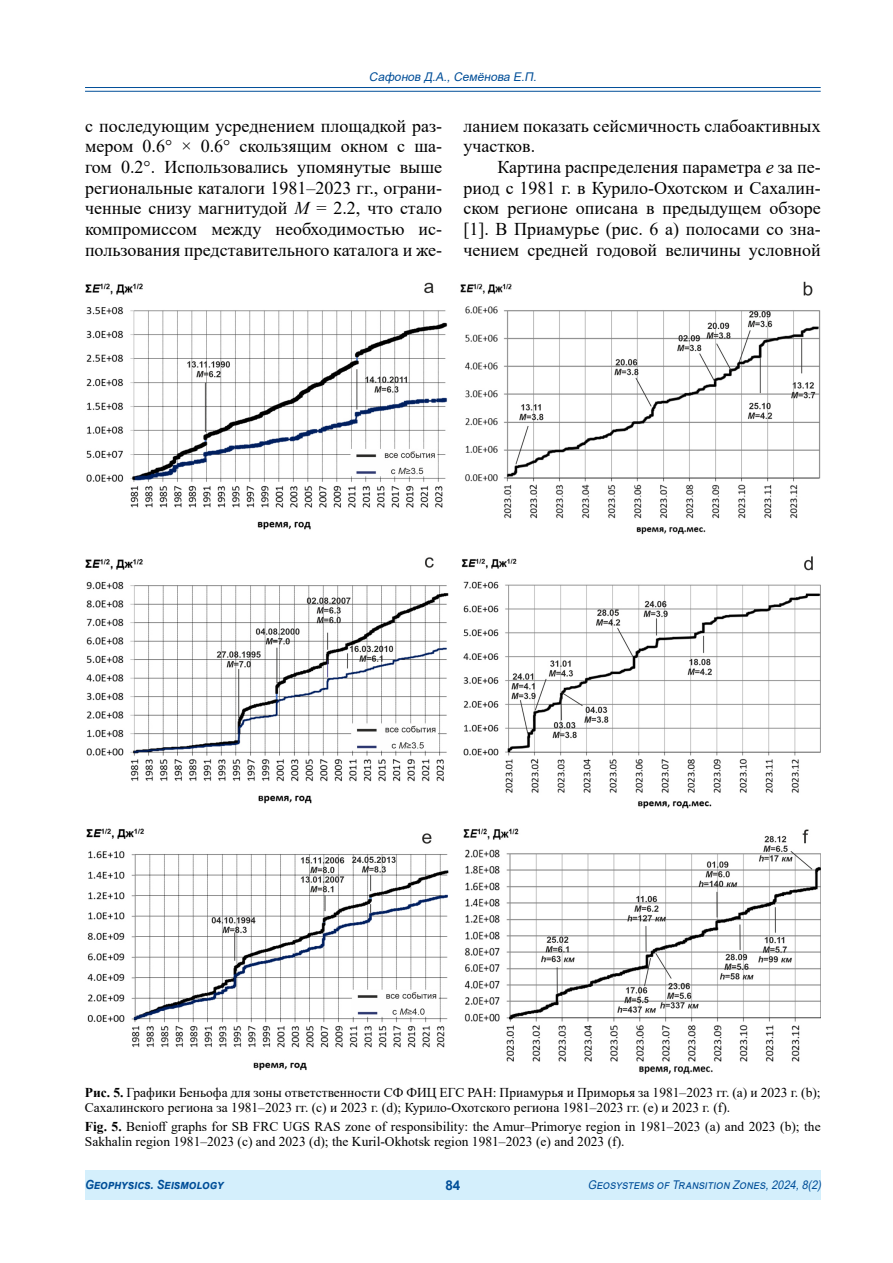
<style>
.page{position:relative;width:893px;height:1263px;background:#fff}
.page>*{position:absolute;margin:0;border:0;box-sizing:border-box;transform-origin:0 0}
.t1{font:18px/20.7px "Times New Roman";color:#000;text-align:justify}
.t2{font:13.5px/15px "Times New Roman";color:#000}
.t3{font:700 13.5px "Arial";color:#004e98}
.t4{font:italic 700 12.6px "Arial";letter-spacing:-.005em;color:#004e98;scale:.9 1}
.t5{font:italic 12px "Arial";color:#004e98;scale:.9 1}
.t6{font:italic 12px "Arial";color:#004e98}
.s1{font-style:italic}
.s2{font-weight:700}
</style>
<div class="page">
<div style="left:85px;top:1170px;width:736px;height:30px;background:#d4effc"></div>
<hr style="left:85px;top:87px;width:736px;height:1px;background:#004e98">
<hr style="left:85px;top:91px;width:736px;height:1px;background:#004e98">
<img style="left:85px;top:281px;width:736px;height:254px">
<img style="left:85px;top:556px;width:736px;height:253px">
<img style="left:86px;top:828px;width:735px;height:246px">
<p class="t6" style="left:369px;top:69px;width:172px">Сафонов Д.А.,Семёнова Е.П.</p>
<p class="t1" style="left:85px;top:115px;width:359px">с последующим усреднением площадкой раз&shy;мером 0.6° × 0.6° скользящим окном с ша&shy;гом 0.2°. Использовались упомянутые выше региональные каталоги 1981–2023 гг., ограни&shy;ченные снизу магнитудой <span class="s1">М</span> = 2.2, что стало компромиссом между необходимостью ис&shy;пользования представительного каталога и же-</p>
<p class="t1" style="left:463px;top:115px;width:359px">ланием показать сейсмичность слабоактивных участков.</p>
<p class="t1" style="left:463px;top:156px;width:359px;text-indent:34px">Картина распределения параметра <span class="s1">e</span> за пе&shy;риод с 1981 г. в Курило-Охотском и Сахалин&shy;ском регионе описана в предыдущем обзоре [1]. В Приамурье (рис. 6 a) полосами со зна&shy;чением средней годовой величины условной</p>
<p class="t2" style="left:85px;top:1084px;width:737px"><span class="s2">Рис. 5.</span> Графики Беньофа для зоны ответственности СФ ФИЦ ЕГС РАН: Приамурья и Приморья за 1981–2023 гг. (a) и 2023 г. (b);<br>Сахалинского региона за 1981–2023 гг. (c) и 2023 г. (d); Курило-Охотского региона 1981–2023 гг. (e) и 2023 г. (f).</p>
<p class="t2" style="left:85px;top:1119px;width:737px"><span class="s2">Fig. 5.</span> Benioff graphs for SB FRC UGS RAS zone of responsibility: the Amur–Primorye region in 1981–2023 (a) and 2023 (b); the<br>Sakhalin region 1981–2023 (c) and 2023 (d); the Kuril-Okhotsk region 1981–2023 (e) and 2023 (f).</p>
<p class="t4" style="left:85px;top:1176px;width:156px">GEOPHYSICS. SEISMOLOGY</p>
<p class="t3" style="left:445px;top:1175px;width:16px">84</p>
<p class="t5" style="left:588px;top:1176px;width:263px">Geosystems of Transition Zones,2024,8(2)</p>
</div>
